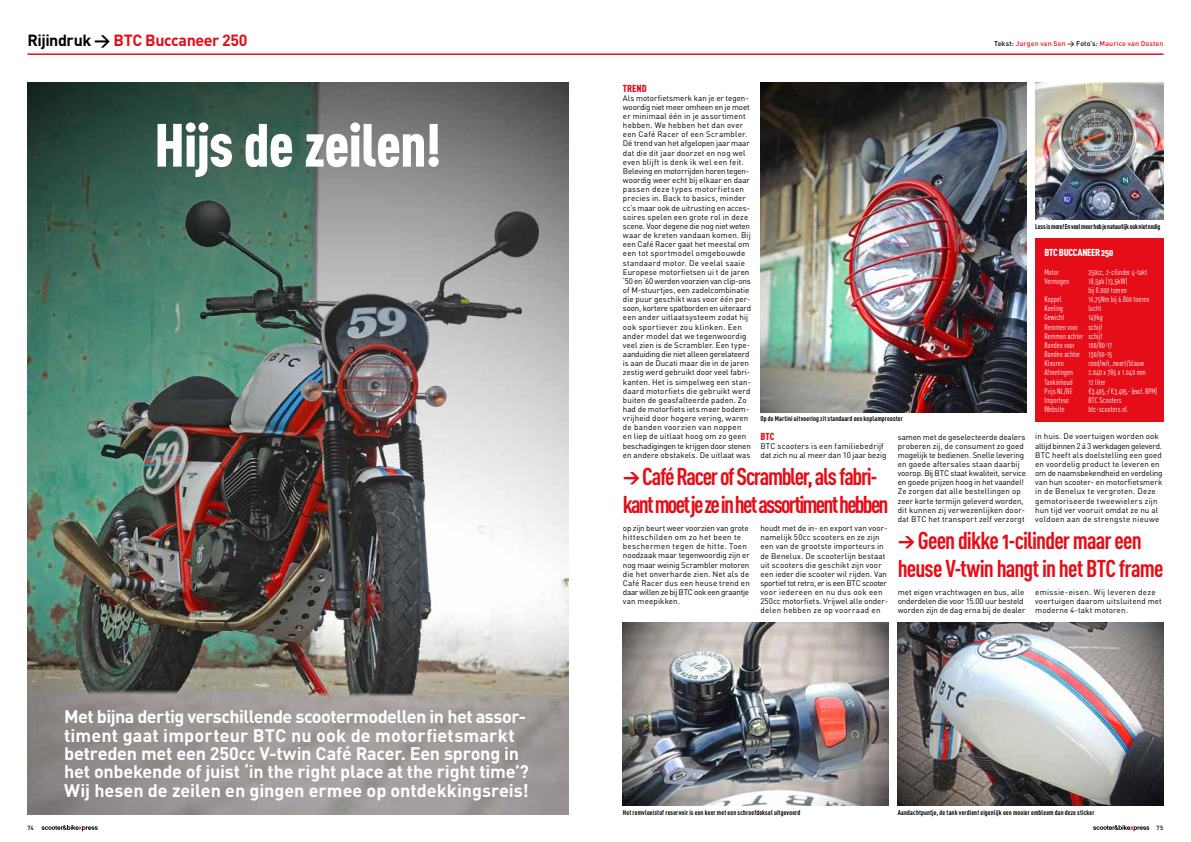
<style>
.page{position:relative;width:1191px;height:842px;background:#fff}
.page>*{position:absolute;margin:0;border:0;box-sizing:border-box;transform-origin:0 0}
.t1{font:60px "DIN Cond Black Alternate";letter-spacing:-.015em;color:#fff}
.t2{font:24px/27.5px "DIN Cond Bold Alternate";letter-spacing:-.07em;color:#e40d18}
.t3{font:24px/27.5px "DIN Cond Bold Alternate";letter-spacing:-.05em;color:#e40d18}
.t4{font:700 18px/18.3px "DIN Pro";letter-spacing:-.01em;color:#fff}
.t5{font:700 16px "DIN Pro";letter-spacing:-.03em;color:#e40d18}
.t6{font:10px "DIN Cond Black Alternate";letter-spacing:-.025em;color:#fff}
.t7{font:10px "DIN Cond Black Alternate";color:#e40d18}
.t8{font:8px/9.2px "DIN Pro";letter-spacing:.01em;color:#000}
.t9{font:8px/9.2px "DIN Cond Regular Alternate";letter-spacing:.015em;color:#fff;text-align:justify}
.t10{font:8px "DIN Cond Regular Alternate";letter-spacing:-.015em;color:#fff}
.t11{font:7px "DIN Cond Bold Alternate";letter-spacing:.015em;color:#000}
.t12{font:7px "DIN Cond Bold Alternate";letter-spacing:-.02em;color:#000}
.t13{font:500 7px "DIN Pro";letter-spacing:.02em;color:#e40d18}
.t14{font:500 6px "DIN Pro";color:#000}
.s1{color:#000}
</style>
<div class="page">
<hr style="left:27px;top:53px;width:1136px;height:2px;background:#e40d18">
<svg style="left:42px;top:825px;width:56px;height:6px"></svg>
<svg style="left:1093px;top:825px;width:56px;height:6px"></svg>
<img style="left:27px;top:82px;width:541px;height:733px">
<img style="left:760px;top:82px;width:266px;height:330px">
<img style="left:1035px;top:82px;width:128px;height:138px">
<img style="left:623px;top:623px;width:265px;height:183px">
<div style="left:1035px;top:238px;width:128px;height:183px;background:#e40d18"></div>
<img style="left:897px;top:623px;width:266px;height:183px">
<h3 class="t5" style="left:27px;top:29px;width:222px"><span class="s1">Rijindruk →</span> BTC Buccaneer 250</h3>
<p class="t13" style="left:994px;top:38px;width:171px"><span class="s1">Tekst:</span> Jurgen van Son <span class="s1">→ Foto’s:</span> Maurice van Oosten</p>
<h1 class="t1" style="left:154px;top:108px;width:288px">Hijs de zeilen!</h1>
<p class="t4" style="left:64px;top:707px;width:466px">Met bijna dertig verschillende scootermodellen in het assor&shy;timent gaat importeur BTC nu ook de motorfietsmarkt betreden met een 250cc V-twin Café Racer. Een sprong in het onbekende of juist ‘in the right place at the right time’?<br>Wij hesen de zeilen en gingen ermee op ontdekkingsreis!</p>
<p class="t7" style="left:623px;top:82px;width:25px">TREND</p>
<p class="t8" style="left:623px;top:93px;width:130px">Als motorfietsmerk kan je er tegen&shy;woordig niet meer omheen en je moet er minimaal één in je assortiment hebben. We hebben het dan over een Café Racer of een Scrambler.<br>Dé trend van het afgelopen jaar maar dat die dit jaar doorzet en nog wel even blijft is denk ik wel een feit.<br>Beleving en motorrijden horen tegen&shy;woordig weer echt bij elkaar en daar passen deze types motorfietsen precies in. Back to basics, minder cc’s maar ook de uitrusting en acces&shy;soires spelen een grote rol in deze scene. Voor degene die nog niet weten waar de kreten vandaan komen. Bij een Café Racer gaat het meestal om een tot sportmodel omgebouwde standaard motor. De veelal saaie Europese motorfietsen ui t de jaren ‘50 en ‘60 werden voorzien van clip-ons of M-stuurtjes, een zadelcombinatie die puur geschikt was voor één per&shy;soon, kortere spatborden en uiteraard een ander uitlaatsysteem zodat hij ook sportiever zou klinken. Een ander model dat we tegenwoordig veel zien is de Scrambler. Een type&shy;aanduiding die niet alleen gerelateerd is aan de Ducati maar die in de jaren zestig werd gebruikt door veel fabri&shy;kanten. Het is simpelweg een stan&shy;daard motorfiets die gebruikt werd buiten de geasfalteerde paden. Zo had de motorfiets iets meer bodem&shy;vrijheid door hogere vering, waren de banden voorzien van noppen en liep de uitlaat hoog om zo geen beschadigingen te krijgen door stenen en andere obstakels. De uitlaat was</p>
<p class="t12" style="left:1035px;top:222px;width:126px">Less is more! En veel meer heb je natuurlijk ook niet nodig</p>
<p class="t6" style="left:1044px;top:247px;width:70px">BTC BUCCANEER 250</p>
<p class="t9" style="left:1044px;top:267px;width:16px">Motor</p>
<p class="t9" style="left:1088px;top:267px;width:60px">250cc, 2-cilinder 4-takt</p>
<p class="t9" style="left:1044px;top:276px;width:26px">Vermogen</p>
<p class="t9" style="left:1088px;top:276px;width:41px">18,5pk (13,5kW) bij 8.000 toeren</p>
<p class="t9" style="left:1044px;top:295px;width:19px">Koppel</p>
<p class="t9" style="left:1088px;top:295px;width:63px">16,75Nm bij 6.800 toeren</p>
<p class="t9" style="left:1044px;top:304px;width:20px">Koeling</p>
<p class="t9" style="left:1088px;top:304px;width:14px">lucht</p>
<p class="t9" style="left:1044px;top:313px;width:21px">Gewicht</p>
<p class="t9" style="left:1088px;top:313px;width:16px">149kg</p>
<p class="t9" style="left:1044px;top:322px;width:35px">Remmen voor</p>
<p class="t9" style="left:1044px;top:322px;width:59px;text-indent:44px">schijf Remmen achter schijf Banden voor</p>
<p class="t9" style="left:1044px;top:340px;width:69px;text-indent:44px">100/80-17<br>Banden achter 130/90-15<br>Kleuren</p>
<p class="t9" style="left:1088px;top:359px;width:57px">rood/wit, zwart/blauw</p>
<p class="t9" style="left:1044px;top:368px;width:30px">Afmetingen</p>
<p class="t9" style="left:1088px;top:368px;width:59px">2.040 x 785 x 1.040 mm</p>
<p class="t9" style="left:1044px;top:377px;width:30px">Tankinhoud</p>
<p class="t9" style="left:1088px;top:377px;width:19px">12 liter</p>
<p class="t9" style="left:1044px;top:386px;width:30px">Prijs NL/BE</p>
<p class="t10" style="left:1088px;top:386px;width:71px">€3.495,-/ €3.495,- (excl. BPM)</p>
<p class="t9" style="left:1044px;top:395px;width:26px">Importeur</p>
<p class="t9" style="left:1088px;top:395px;width:35px">BTC Scooters</p>
<p class="t9" style="left:1044px;top:404px;width:22px">Website</p>
<p class="t9" style="left:1088px;top:404px;width:40px">btc-scooters.nl</p>
<p class="t8" style="left:1035px;top:432px;width:129px">in huis. De voertuigen worden ook altijd binnen 2 á 3 werkdagen geleverd.<br>BTC heeft als doelstelling een goed en voordelig product te leveren en om de naamsbekendheid en verdeling van hun scooter- en motorfietsmerk in de Benelux te vergroten. Deze gemotoriseerde tweewielers zijn hun tijd ver vooruit omdat ze nu al voldoen aan de strengste nieuwe</p>
<p class="t11" style="left:760px;top:414px;width:144px">Op de Martini uitvoering zit standaard een koplamprooster</p>
<p class="t7" style="left:760px;top:430px;width:16px">BTC</p>
<p class="t8" style="left:760px;top:441px;width:128px">BTC scooters is een familiebedrijf dat zich nu al meer dan 10 jaar bezig</p>
<p class="t8" style="left:897px;top:432px;width:130px">samen met de geselecteerde dealers proberen zij, de consument zo goed mogelijk te bedienen. Snelle levering en goede aftersales staan daarbij voorop. Bij BTC staat kwaliteit, service en goede prijzen hoog in het vaandel!<br>Ze zorgen dat alle bestellingen op zeer korte termijn geleverd worden, dit kunnen zij verwezenlijken door&shy;dat BTC het transport zelf verzorgt</p>
<h2 class="t2" style="left:623px;top:462px;width:267px">&gt; Café Racer of Scrambler, als fabri&shy;kant moet je ze in het assortiment hebben</h2>
<p class="t8" style="left:623px;top:523px;width:128px">op zijn beurt weer voorzien van grote hitteschilden om zo het been te beschermen tegen de hitte. Toen noodzaak maar tegenwoordig zijn er nog maar weinig Scrambler motoren die het onverharde zien. Net als de<br>Café Racer dus een heuse trend en daar willen ze bij BTC ook een graantje van meepikken.</p>
<p class="t8" style="left:760px;top:523px;width:129px">houdt met de in- en export van voor&shy;namelijk 50cc scooters en ze zijn een van de grootste importeurs in de Benelux. De scooterlijn bestaat uit scooters die geschikt zijn voor een ieder die scooter wil rijden. Van sportief tot retro, er is een BTC scooter voor iedereen en nu dus ook een 250cc motorfiets. Vrijwel alle onder&shy;delen hebben ze op voorraad en</p>
<h2 class="t3" style="left:897px;top:526px;width:267px">&gt; Geen dikke 1-cilinder maar een heuse V-twin hangt in het BTC frame</h2>
<p class="t8" style="left:1035px;top:587px;width:128px">emissie-eisen. Wij leveren deze voertuigen daarom uitsluitend met moderne 4-takt motoren.</p>
<p class="t8" style="left:897px;top:587px;width:129px">met eigen vrachtwagen en bus, alle onderdelen die voor 15.00 uur besteld worden zijn de dag erna bij de dealer</p>
<p class="t11" style="left:623px;top:808px;width:179px">Het remvloeistof reservoir is een keer met een schroefdeksel uitgevoerd</p>
<p class="t11" style="left:897px;top:808px;width:198px">Aandachtpuntje, de tank verdient eigenlijk een mooier embleem dan deze sticker</p>
<p class="t14" style="left:27px;top:823px;width:8px">74</p>
<p class="t14" style="left:1156px;top:823px;width:8px">75</p>
</div>
